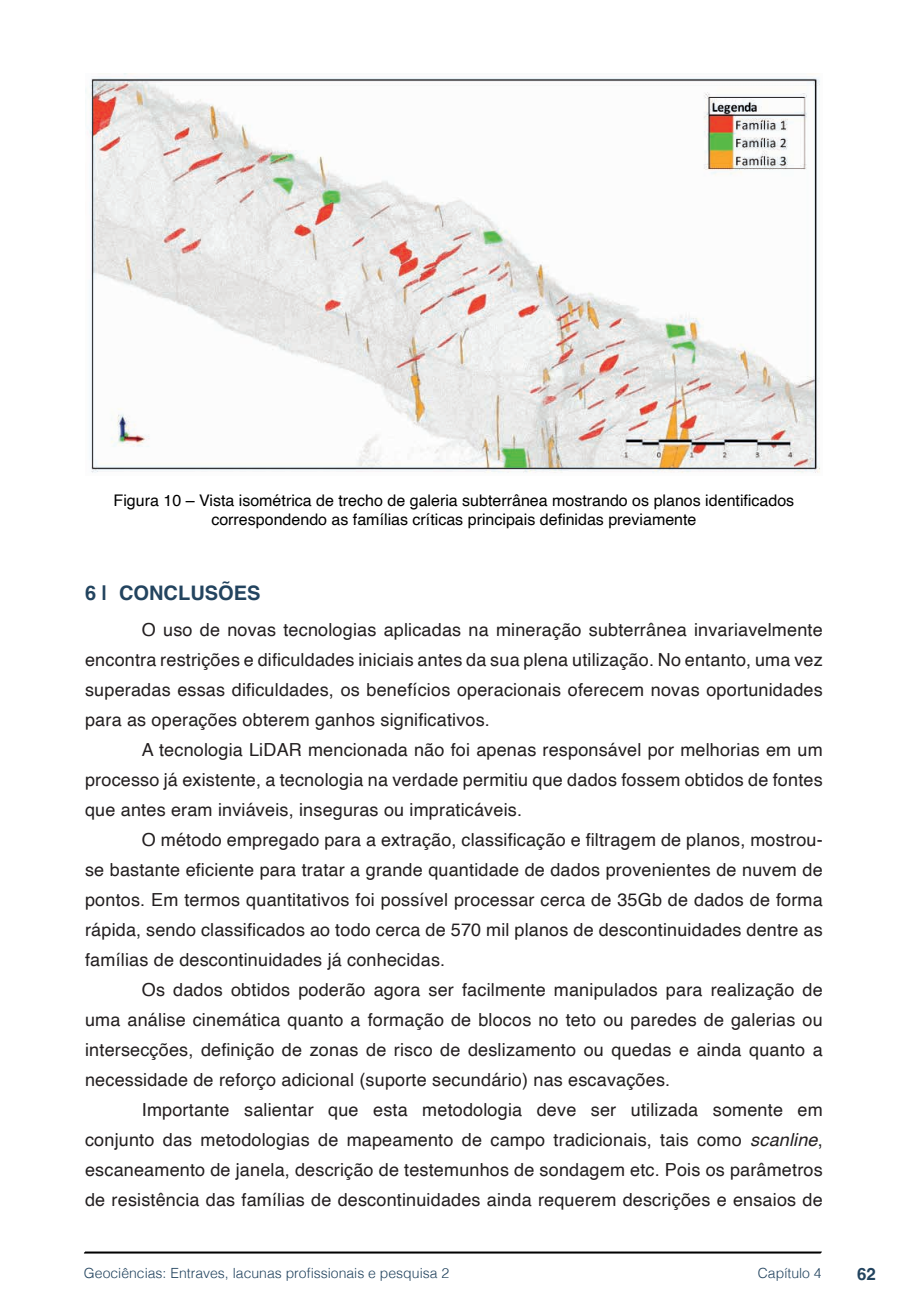
<style>
.page{position:relative;width:908px;height:1304px;background:#fff}
.page>*{position:absolute;margin:0;border:0;box-sizing:border-box;transform-origin:0 0}
.t1{font:700 20px "Helvetica";color:#23445f}
.t2{font:18px/30px "Helvetica";letter-spacing:.01em;color:#231f20;text-align:justify}
.t3{font:700 16.8px "Helvetica";color:#23445f}
.t4{font:16px/19.2px "Helvetica";color:#000;text-align:center}
.t5{font:300 14px "Helvetica";color:#23445f}
.s1{font-style:italic}
</style>
<div class="page">
<svg style="left:84px;top:1251px;width:737px;height:3px"></svg>
<img style="left:85px;top:74px;width:735px;height:399px">
<p class="t4" style="left:113px;top:492px;width:682px">Figura 10 – Vista isométrica de trecho de galeria subterrânea mostrando os planos identificados correspondendo as famílias críticas principais definidas previamente</p>
<p class="t1" style="left:85px;top:581px;width:177px">6 | CONCLUSÕES</p>
<p class="t2" style="left:85px;top:615px;width:738px;text-indent:57px">O uso de novas tecnologias aplicadas na mineração subterrânea invariavelmente encontra restrições e dificuldades iniciais antes da sua plena utilização. No entanto, uma vez superadas essas dificuldades, os benefícios operacionais oferecem novas oportunidades para as operações obterem ganhos significativos.</p>
<p class="t2" style="left:85px;top:735px;width:738px;text-indent:57px">A tecnologia LiDAR mencionada não foi apenas responsável por melhorias em um processo já existente, a tecnologia na verdade permitiu que dados fossem obtidos de fontes que antes eram inviáveis, inseguras ou impraticáveis.</p>
<p class="t2" style="left:85px;top:825px;width:738px;text-indent:57px">O método empregado para a extração, classificação e filtragem de planos, mostrou&shy;se bastante eficiente para tratar a grande quantidade de dados provenientes de nuvem de pontos. Em termos quantitativos foi possível processar cerca de 35Gb de dados de forma rápida, sendo classificados ao todo cerca de 570 mil planos de descontinuidades dentre as famílias de descontinuidades já conhecidas.</p>
<p class="t2" style="left:85px;top:975px;width:738px;text-indent:57px">Os dados obtidos poderão agora ser facilmente manipulados para realização de uma análise cinemática quanto a formação de blocos no teto ou paredes de galerias ou intersecções, definição de zonas de risco de deslizamento ou quedas e ainda quanto a necessidade de reforço adicional (suporte secundário) nas escavações.</p>
<p class="t2" style="left:85px;top:1095px;width:738px;text-indent:57px">Importante salientar que esta metodologia deve ser utilizada somente em conjunto das metodologias de mapeamento de campo tradicionais, tais como <span class="s1">scanline</span>, escaneamento de janela, descrição de testemunhos de sondagem etc. Pois os parâmetros de resistência das famílias de descontinuidades ainda requerem descrições e ensaios de</p>
<p class="t5" style="left:84px;top:1261px;width:366px">Geociências: Entraves, lacunas profissionais e pesquisa 2</p>
<p class="t5" style="left:757px;top:1261px;width:65px">Capítulo 4</p>
<p class="t3" style="left:856px;top:1264px;width:20px">62</p>
</div>
